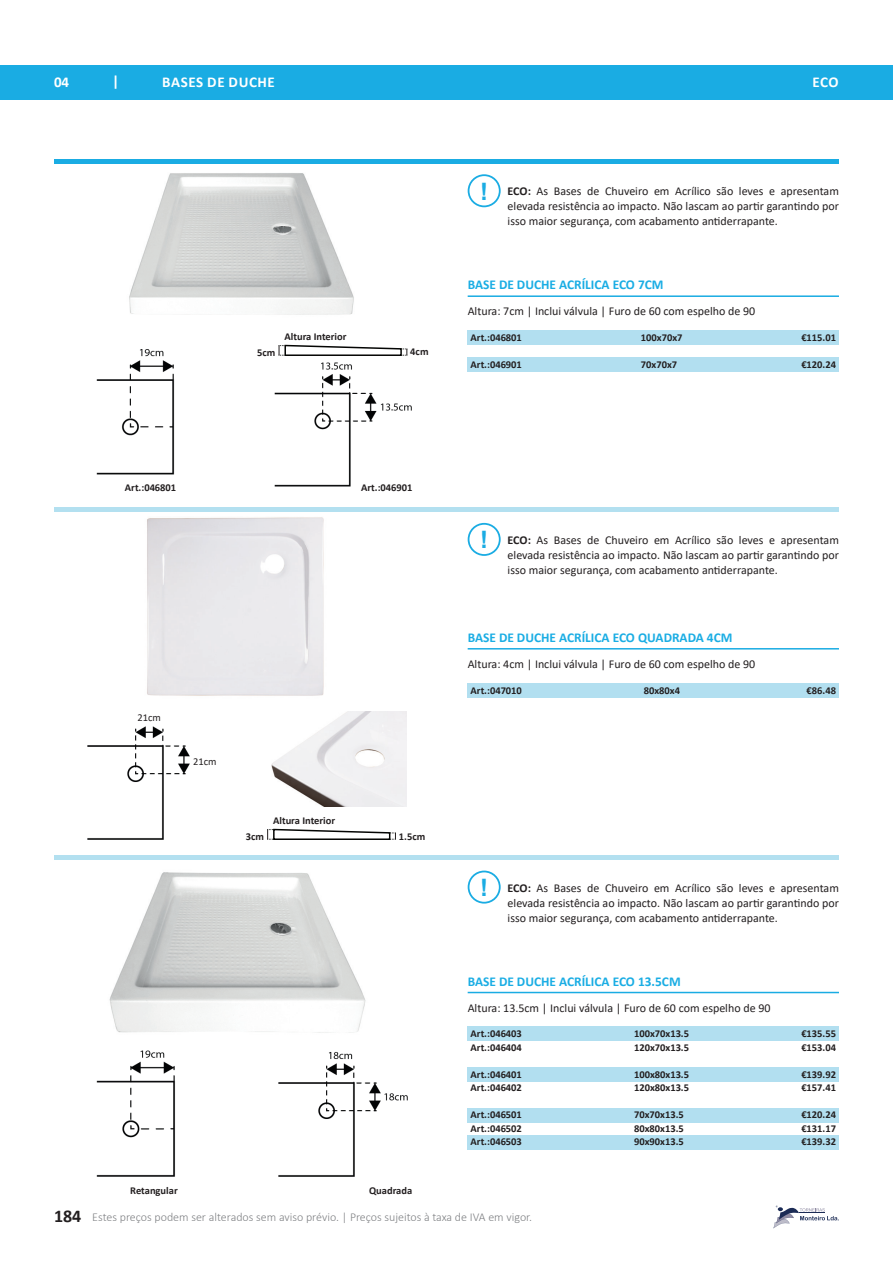
<style>
.page{position:relative;width:893px;height:1263px;background:#fff}
.page>*{position:absolute;margin:0;border:0;box-sizing:border-box;transform-origin:0 0}
.t1{font:700 24px "Arial";color:#1aace3}
.t2{font:700 15px "Calibri";letter-spacing:.04em;color:#fff}
.t3{font:700 13.5px "Calibri";color:#1aade4}
.t4{font:12px/15px "Calibri";color:#231f20;text-align:justify}
.t5{font:300 12px "Calibri";color:#808285}
.t6{font:700 10.5px/13.5px "Calibri";color:#231f20}
.t7{font:10.5px "Calibri";color:#231f20}
.s1{font-weight:700}
.s2{font-weight:700;font-size:18px;color:#231f20}
</style>
<div class="page">
<div style="left:0;top:65px;width:893px;height:34px;background:#1aace3"></div>
<svg style="left:773px;top:1205px;width:66px;height:23px"></svg>
<hr style="left:468px;top:992px;width:371px;height:1px;background:#1aace3">
<hr style="left:468px;top:295px;width:371px;height:2px;background:#1aace3">
<hr style="left:468px;top:648px;width:371px;height:1px;background:#1aace3">
<div style="left:468px;top:1026px;width:371px;height:15px;background:#b2dff0"></div>
<div style="left:468px;top:1067px;width:371px;height:15px;background:#b2dff0"></div>
<div style="left:468px;top:330px;width:371px;height:15px;background:#b2dff0"></div>
<div style="left:468px;top:357px;width:371px;height:15px;background:#b2dff0"></div>
<div style="left:468px;top:1108px;width:371px;height:14px;background:#b2dff0"></div>
<div style="left:468px;top:683px;width:371px;height:14px;background:#b2dff0"></div>
<div style="left:468px;top:1135px;width:371px;height:15px;background:#b2dff0"></div>
<div style="left:468px;top:870px;width:33px;height:33px;border:2px solid #1aace3;border-radius:50%"></div>
<div style="left:468px;top:174px;width:33px;height:33px;border:2px solid #1aace3;border-radius:50%"></div>
<div style="left:468px;top:523px;width:33px;height:33px;border:2px solid #1aace3;border-radius:50%"></div>
<img style="left:116px;top:163px;width:259px;height:152px">
<img style="left:109px;top:872px;width:257px;height:161px">
<img style="left:147px;top:517px;width:177px;height:179px">
<img style="left:271px;top:711px;width:136px;height:95px">
<img style="left:96px;top:349px;width:79px;height:126px">
<img style="left:274px;top:362px;width:138px;height:125px">
<img style="left:96px;top:1050px;width:79px;height:127px">
<img style="left:278px;top:1052px;width:130px;height:125px">
<img style="left:87px;top:726px;width:103px;height:114px">
<hr style="left:54px;top:159px;width:785px;height:4px;background:#1aace3">
<hr style="left:54px;top:507px;width:785px;height:4px;background:#b3e0f0">
<div style="left:54px;top:855px;width:785px;height:5px;background:#b3e0f0"></div>
<svg style="left:279px;top:344px;width:129px;height:12px"></svg>
<svg style="left:267px;top:828px;width:129px;height:12px"></svg>
<p class="t2" style="left:54px;top:71px;width:17px">04</p>
<p class="t2" style="left:112px;top:71px;width:9px">|</p>
<p class="t2" style="left:162px;top:71px;width:114px">BASES DE DUCHE</p>
<p class="t6" style="left:284px;top:329px;width:64px">Altura Interior</p>
<p class="t6" style="left:257px;top:345px;width:20px">5cm</p>
<p class="t6" style="left:410px;top:345px;width:20px">4cm</p>
<p class="t2" style="left:812px;top:71px;width:28px">ECO</p>
<p class="t1" style="left:480px;top:174px;width:9px">!</p>
<p class="t4" style="left:508px;top:184px;width:333px"><span class="s1">ECO:</span> As Bases de Chuveiro em Acrílico são leves e apresentam elevada resistência ao impacto. Não lascam ao partir garantindo por isso maior segurança, com acabamento antiderrapante.</p>
<p class="t3" style="left:468px;top:275px;width:197px">BASE DE DUCHE ACRÍLICA ECO 7CM</p>
<p class="t4" style="left:468px;top:304px;width:289px">Altura: 7cm | Inclui válvula | Furo de 60 com espelho de 90</p>
<p class="t6" style="left:471px;top:331px;width:53px">Art.:046801</p>
<p class="t6" style="left:471px;top:358px;width:53px">Art.:046901</p>
<p class="t6" style="left:641px;top:331px;width:43px">100x70x7</p>
<p class="t6" style="left:641px;top:358px;width:38px">70x70x7</p>
<p class="t6" style="left:801px;top:331px;width:36px">€115.01</p>
<p class="t6" style="left:801px;top:358px;width:36px">€120.24</p>
<p class="t6" style="left:125px;top:480px;width:53px">Art.:046801</p>
<p class="t6" style="left:361px;top:480px;width:53px">Art.:046901</p>
<p class="t7" style="left:138px;top:710px;width:25px">21cm</p>
<p class="t7" style="left:193px;top:754px;width:25px">21cm</p>
<p class="t6" style="left:273px;top:813px;width:64px">Altura Interior</p>
<p class="t6" style="left:246px;top:829px;width:20px">3cm</p>
<p class="t6" style="left:399px;top:829px;width:28px">1.5cm</p>
<p class="t6" style="left:130px;top:1183px;width:49px">Retangular</p>
<p class="t6" style="left:369px;top:1183px;width:45px">Quadrada</p>
<p class="t1" style="left:480px;top:523px;width:9px">!</p>
<p class="t4" style="left:508px;top:532px;width:333px"><span class="s1">ECO:</span> As Bases de Chuveiro em Acrílico são leves e apresentam elevada resistência ao impacto. Não lascam ao partir garantindo por isso maior segurança, com acabamento antiderrapante.</p>
<p class="t3" style="left:468px;top:628px;width:266px">BASE DE DUCHE ACRÍLICA ECO QUADRADA 4CM</p>
<p class="t4" style="left:468px;top:656px;width:289px">Altura: 4cm | Inclui válvula | Furo de 60 com espelho de 90</p>
<p class="t6" style="left:644px;top:683px;width:38px">80x80x4</p>
<p class="t6" style="left:471px;top:683px;width:53px">Art.:047010</p>
<p class="t6" style="left:807px;top:683px;width:31px">€86.48</p>
<p class="t1" style="left:480px;top:870px;width:9px">!</p>
<p class="t4" style="left:508px;top:880px;width:333px"><span class="s1">ECO:</span> As Bases de Chuveiro em Acrílico são leves e apresentam elevada resistência ao impacto. Não lascam ao partir garantindo por isso maior segurança, com acabamento antiderrapante.</p>
<p class="t3" style="left:468px;top:972px;width:215px">BASE DE DUCHE ACRÍLICA ECO 13.5CM</p>
<p class="t4" style="left:468px;top:1000px;width:304px">Altura: 13.5cm | Inclui válvula | Furo de 60 com espelho de 90</p>
<p class="t6" style="left:471px;top:1027px;width:53px">Art.:046403<br>Art.:046404</p>
<p class="t6" style="left:471px;top:1067px;width:53px">Art.:046401<br>Art.:046402</p>
<p class="t6" style="left:471px;top:1108px;width:53px;text-align:justify">Art.:046501<br>Art.:046502<br>Art.:046503</p>
<p class="t6" style="left:634px;top:1027px;width:57px">100x70x13.5<br>120x70x13.5</p>
<p class="t6" style="left:634px;top:1067px;width:57px">100x80x13.5<br>120x80x13.5</p>
<p class="t6" style="left:634px;top:1108px;width:51px;text-align:justify">70x70x13.5<br>80x80x13.5<br>90x90x13.5</p>
<p class="t6" style="left:801px;top:1027px;width:36px">€135.55 €153.04</p>
<p class="t6" style="left:801px;top:1067px;width:36px">€139.92 €157.41</p>
<p class="t6" style="left:801px;top:1108px;width:36px;text-align:justify">€120.24 €131.17 €139.32</p>
<p class="t5" style="left:54px;top:1209px;width:480px"><span class="s2">184</span> Estes preços podem ser alterados sem aviso prévio. | Preços sujeitos à taxa de IVA em vigor.</p>
</div>
